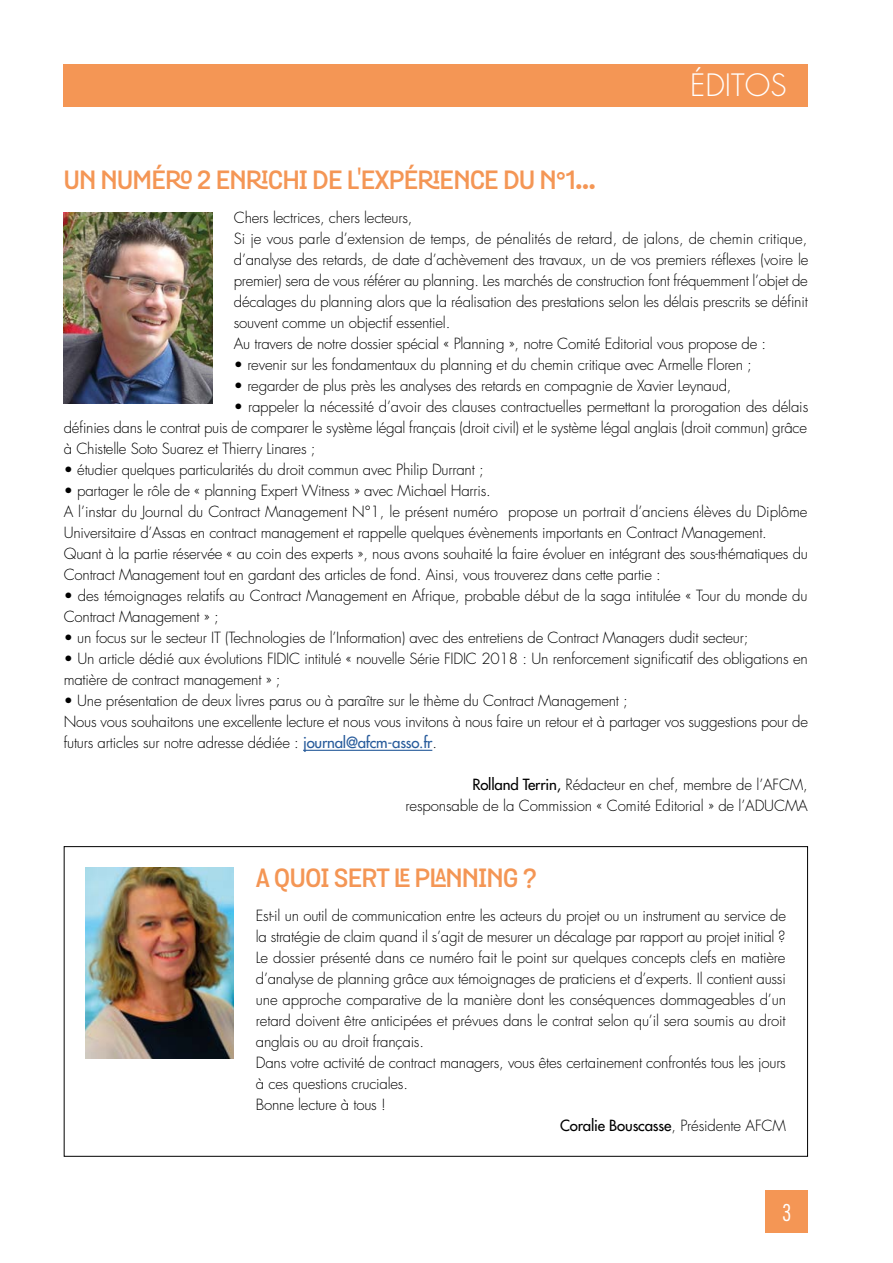
<style>
.page{position:relative;width:893px;height:1263px;background:#fff}
.page>*{position:absolute;margin:0;border:0;box-sizing:border-box;transform-origin:0 0}
.t1{font:300 30px "Futura";color:#fff}
.t2{font:700 25.5px "Grota";letter-spacing:-.01em;color:#f49655}
.t3{font:300 condensed 22.5px "Futura";color:#fff}
.t4{font:300 15px/21px "Futura";letter-spacing:-.015em;color:#000}
.t5{font:15px "Futura";letter-spacing:-.01em;color:#000}
.s1{font-weight:400;color:#275b9b}
.s2{font-weight:400}
.s3{font-weight:300}
</style>
<div class="page">
<div style="left:64px;top:64px;width:744px;height:42px;background:#f49655"></div>
<div style="left:765px;top:1191px;width:43px;height:42px;background:#f49655"></div>
<hr style="left:303px;top:750px;width:129px;height:1px;background:#275b9b">
<img style="left:85px;top:867px;width:149px;height:192px">
<img style="left:64px;top:213px;width:149px;height:191px">
<h1 class="t1" style="left:690px;top:67px;width:98px">ÉDITOS</h1>
<h2 class="t2" style="left:64px;top:161px;width:533px">UN NUMÉRO 2 ENRICHI DE L'EXPÉRIENCE DU N°1...</h2>
<p class="t4" style="left:234px;top:207px;width:576px">Chers lectrices, chers lecteurs,<br>Si je vous parle d’extension de temps, de pénalités de retard, de jalons, de chemin critique, d’analyse des retards, de date d’achèvement des travaux, un de vos premiers réflexes (voire le premier) sera de vous référer au planning. Les marchés de construction font fréquemment l’objet de décalages du planning alors que la réalisation des prestations selon les délais prescrits se définit souvent comme un objectif essentiel.<br>Au travers de notre dossier spécial « Planning », notre Comité Editorial vous propose de :</p>
<p class="t4" style="left:234px;top:354px;width:520px">• revenir sur les fondamentaux du planning et du chemin critique avec Armelle Floren ;</p>
<p class="t4" style="left:234px;top:375px;width:499px">• regarder de plus près les analyses des retards en compagnie de Xavier Leynaud,</p>
<p class="t4" style="left:64px;top:396px;width:746px;text-align:justify;text-indent:170px">• rappeler la nécessité d’avoir des clauses contractuelles permettant la prorogation des délais définies dans le contrat puis de comparer le système légal français (droit civil) et le système légal anglais (droit commun) grâce à Chistelle Soto Suarez et Thierry Linares ;</p>
<p class="t4" style="left:64px;top:459px;width:421px">• étudier quelques particularités du droit commun avec Philip Durrant ;</p>
<p class="t4" style="left:64px;top:480px;width:746px">• partager le rôle de « planning Expert Witness » avec Michael Harris.<br>A l’instar du Journal du Contract Management N°1, le présent numéro propose un portrait d’anciens élèves du Diplôme Universitaire d’Assas en contract management et rappelle quelques évènements importants en Contract Management.<br>Quant à la partie réservée « au coin des experts », nous avons souhaité la faire évoluer en intégrant des sous-thématiques du Contract Management tout en gardant des articles de fond. Ainsi, vous trouverez dans cette partie :</p>
<p class="t4" style="left:64px;top:585px;width:745px">• des témoignages relatifs au Contract Management en Afrique, probable début de la saga intitulée « Tour du monde du<br>Contract Management » ;</p>
<p class="t4" style="left:64px;top:627px;width:686px">• un focus sur le secteur IT (Technologies de l’Information) avec des entretiens de Contract Managers dudit secteur;</p>
<p class="t4" style="left:64px;top:648px;width:746px">• Un article dédié aux évolutions FIDIC intitulé « nouvelle Série FIDIC 2018 : Un renforcement significatif des obligations en matière de contract management » ;</p>
<p class="t4" style="left:64px;top:690px;width:746px">• Une présentation de deux livres parus ou à paraître sur le thème du Contract Management ;<br>Nous vous souhaitons une excellente lecture et nous vous invitons à nous faire un retour et à partager vos suggestions pour de futurs articles sur notre adresse dédiée : <span class="s1">journal@afcm-asso.fr</span>.</p>
<p class="t4" style="left:406px;top:774px;width:404px;text-align:right"><span class="s2">Rolland Terrin,</span> Rédacteur en chef, membre de l’AFCM, responsable de la Commission « Comité Editorial » de l’ADUCMA</p>
<h2 class="t2" style="left:256px;top:859px;width:282px">A QUOI SERT LE PLANNING ?</h2>
<p class="t4" style="left:256px;top:906px;width:532px">Est-il un outil de communication entre les acteurs du projet ou un instrument au service de</p>
<p class="t4" style="left:256px;top:927px;width:531px">la stratégie de claim quand il s’agit de mesurer un décalage par rapport au projet initial ?</p>
<p class="t4" style="left:256px;top:948px;width:531px">Le dossier présenté dans ce numéro fait le point sur quelques concepts clefs en matière</p>
<p class="t4" style="left:256px;top:969px;width:531px">d’analyse de planning grâce aux témoignages de praticiens et d’experts. Il contient aussi</p>
<p class="t4" style="left:256px;top:990px;width:532px">une approche comparative de la manière dont les conséquences dommageables d’un</p>
<p class="t4" style="left:256px;top:1011px;width:531px">retard doivent être anticipées et prévues dans le contrat selon qu’il sera soumis au droit</p>
<p class="t4" style="left:256px;top:1032px;width:170px">anglais ou au droit français.</p>
<p class="t4" style="left:256px;top:1053px;width:532px">Dans votre activité de contract managers, vous êtes certainement confrontés tous les jours</p>
<p class="t4" style="left:256px;top:1074px;width:154px">à ces questions cruciales.</p>
<p class="t4" style="left:256px;top:1095px;width:131px">Bonne lecture à tous !</p>
<p class="t5" style="left:560px;top:1116px;width:227px">Coralie Bouscasse<span class="s3">, Présidente AFCM</span></p>
<h3 class="t3" style="left:782px;top:1199px;width:11px">3</h3>
</div>
